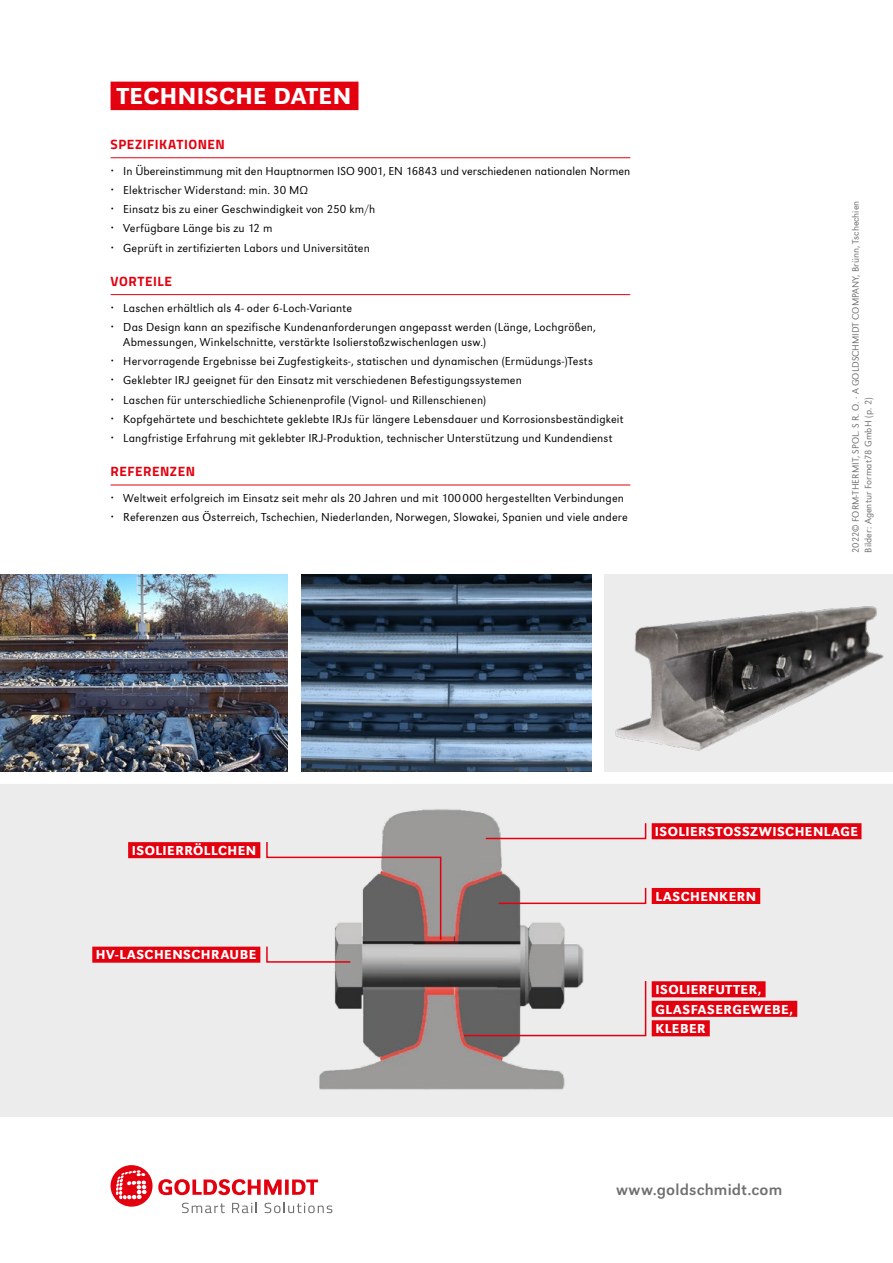
<style>
.page{position:relative;width:893px;height:1263px;background:#fff}
.page>*{position:absolute;margin:0;border:0;box-sizing:border-box;transform-origin:0 0}
.t1{font:500 24px "URW Grotesk";letter-spacing:.02em;color:#fff}
.t2{font:16.5px "URW Grotesk";letter-spacing:.01em;color:#6f6f6e}
.t3{font:500 13.5px/19.5px "URW Grotesk";letter-spacing:.035em;color:#fff}
.t4{font:700 13.5px "Titillium Web";letter-spacing:.04em;color:#e3000f}
.t5{font:300 12px/19.2px "URW Grotesk";letter-spacing:.01em;color:#000}
.t6{font:300 9.75px/12.6px "URW Grotesk";color:#6f6f6e}
</style>
<div class="page">
<svg style="left:0;top:784px;width:893px;height:333px;background:#deddde"></svg>
<div style="left:604px;top:574px;width:289px;height:198px;background:#ececed"></div>
<img style="left:615px;top:606px;width:269px;height:145px">
<img style="left:0;top:574px;width:288px;height:198px">
<img style="left:302px;top:574px;width:289px;height:198px">
<svg style="left:111px;top:1165px;width:221px;height:48px"></svg>
<div style="left:128px;top:842px;width:132px;height:16px;background:#e3000f"></div>
<div style="left:92px;top:947px;width:168px;height:16px;background:#e3000f"></div>
<div style="left:652px;top:823px;width:209px;height:16px;background:#e3000f"></div>
<div style="left:652px;top:888px;width:108px;height:16px;background:#e3000f"></div>
<div style="left:652px;top:981px;width:114px;height:16px;background:#e3000f"></div>
<div style="left:652px;top:1001px;width:145px;height:16px;background:#e3000f"></div>
<div style="left:652px;top:1020px;width:58px;height:16px;background:#e3000f"></div>
<svg style="left:484px;top:822px;width:163px;height:18px;background:#e4cfd1"></svg>
<svg style="left:497px;top:886px;width:150px;height:19px;background:#d7c4c6"></svg>
<svg style="left:265px;top:840px;width:177px;height:123px;background:#c1b8b9"></svg>
<svg style="left:463px;top:979px;width:184px;height:58px;background:#aaa1a2"></svg>
<div style="left:111px;top:82px;width:247px;height:28px;background:#e3000f"></div>
<hr style="left:111px;top:294px;width:519px;height:1px;background:#e3000f">
<hr style="left:111px;top:485px;width:519px;height:1px;background:#e3000f">
<hr style="left:111px;top:157px;width:519px;height:1px;background:#e3000f">
<h1 class="t1" style="left:117px;top:82px;width:236px">TECHNISCHE DATEN</h1>
<p class="t4" style="left:111px;top:134px;width:116px">SPEZIFIKATIONEN</p>
<p class="t5" style="left:123px;top:161px;width:508px">In Übereinstimmung mit den Hauptnormen ISO 9001, EN 16843 und verschiedenen nationalen Normen Elektrischer Widerstand: min. 30 MΩ<br>Einsatz bis zu einer Geschwindigkeit von 250 km/h<br>Verfügbare Länge bis zu 12 m<br>Geprüft in zertifizierten Labors und Universitäten</p>
<p class="t4" style="left:111px;top:271px;width:63px">VORTEILE</p>
<p class="t5" style="left:123px;top:298px;width:474px">Laschen erhältlich als 4- oder 6-Loch-Variante<br>Das Design kann an spezifische Kundenanforderungen angepasst werden (Länge, Lochgrößen,</p>
<p class="t5" style="left:123px;top:332px;width:502px">Abmessungen, Winkelschnitte, verstärkte Isolierstoßzwischenlagen usw.)<br>Hervorragende Ergebnisse bei Zugfestigkeits-, statischen und dynamischen (Ermüdungs-)Tests Geklebter IRJ geeignet für den Einsatz mit verschiedenen Befestigungssystemen<br>Laschen für unterschiedliche Schienenprofile (Vignol- und Rillenschienen)<br>Kopfgehärtete und beschichtete geklebte IRJs für längere Lebensdauer und Korrosionsbeständigkeit Langfristige Erfahrung mit geklebter IRJ-Produktion, technischer Unterstützung und Kundendienst</p>
<p class="t4" style="left:111px;top:461px;width:86px">REFERENZEN</p>
<p class="t5" style="left:123px;top:488px;width:506px">Weltweit erfolgreich im Einsatz seit mehr als 20 Jahren und mit 100 000 hergestellten Verbindungen<br>Referenzen aus Österreich, Tschechien, Niederlanden, Norwegen, Slowakei, Spanien und viele andere</p>
<p class="t6" style="left:849px;top:553px;width:354px;rotate:-90deg">2022© FORM-THERMIT, SPOL. S R. O. · A GOLDSCHMIDT COMPANY, Brünn, Tschechien<br>Bilder: Agentur Format78 GmbH (p. 2)</p>
<p class="t3" style="left:132px;top:841px;width:126px">ISOLIERRÖLLCHEN</p>
<p class="t3" style="left:96px;top:945px;width:162px">HV-LASCHENSCHRAUBE</p>
<p class="t3" style="left:655px;top:822px;width:205px">ISOLIERSTOSSZWISCHENLAGE</p>
<p class="t3" style="left:655px;top:886px;width:102px">LASCHENKERN</p>
<p class="t3" style="left:655px;top:980px;width:139px">ISOLIERFUTTER,<br>GLASFASERGEWEBE,<br>KLEBER</p>
<h2 class="t2" style="left:616px;top:1180px;width:168px">www.goldschmidt.com</h2>
</div>
